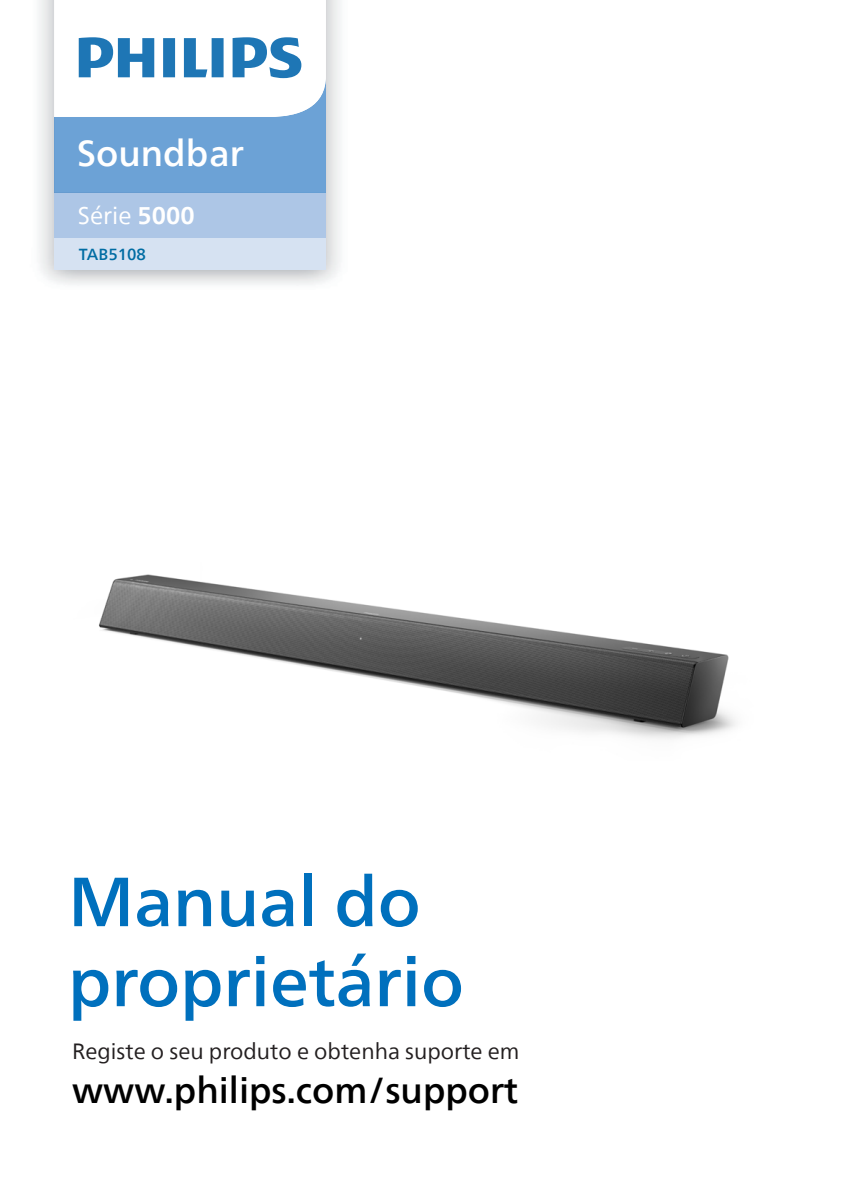
<style>
.page{position:relative;width:842px;height:1191px;background:#fff}
.page>*{position:absolute;margin:0;border:0;box-sizing:border-box;transform-origin:0 0}
.Body_Text__0{font:500 69.4px/80px "Neue Frutiger World";color:#0070bd}
.t1{font:500 36px "Neue Frutiger World";color:#000}
.正文_0{font:500 36px "Neue Frutiger World";color:#fff}
.正文_0-2{font:24px "Neue Frutiger World";color:#fff}
.t_register{font:22px "Neue Frutiger World";color:#231f20}
.正文_0-3{font:500 16px "Neue Frutiger World";color:#006ca3}
.s1{font-weight:700}
</style>
<div class="page">
<img style="left:99px;top:574px;width:637px;height:165px">
<div style="left:54px;top:238px;width:272px;height:31px;background:#d6e2f2"></div>
<div style="left:54px;top:193px;width:272px;height:45px;background:#adc6e6"></div>
<svg style="left:54px;top:37px;width:272px;height:156px"></svg>
<p class="正文_0" style="left:77px;top:124px;width:168px">Soundbar</p>
<p class="正文_0-2" style="left:78px;top:197px;width:118px">Série <span class="s1">5000</span></p>
<p class="正文_0-3" style="left:79px;top:241px;width:69px">TAB5108</p>
<p class="Body_Text__0" style="left:68px;top:862px;width:397px">Manual do proprietário</p>
<p class="t_register" style="left:72px;top:1034px;width:449px">Registe o seu produto e obtenha suporte em</p>
<p class="t1" style="left:72px;top:1060px;width:448px">www.philips.com/support</p>
</div>
